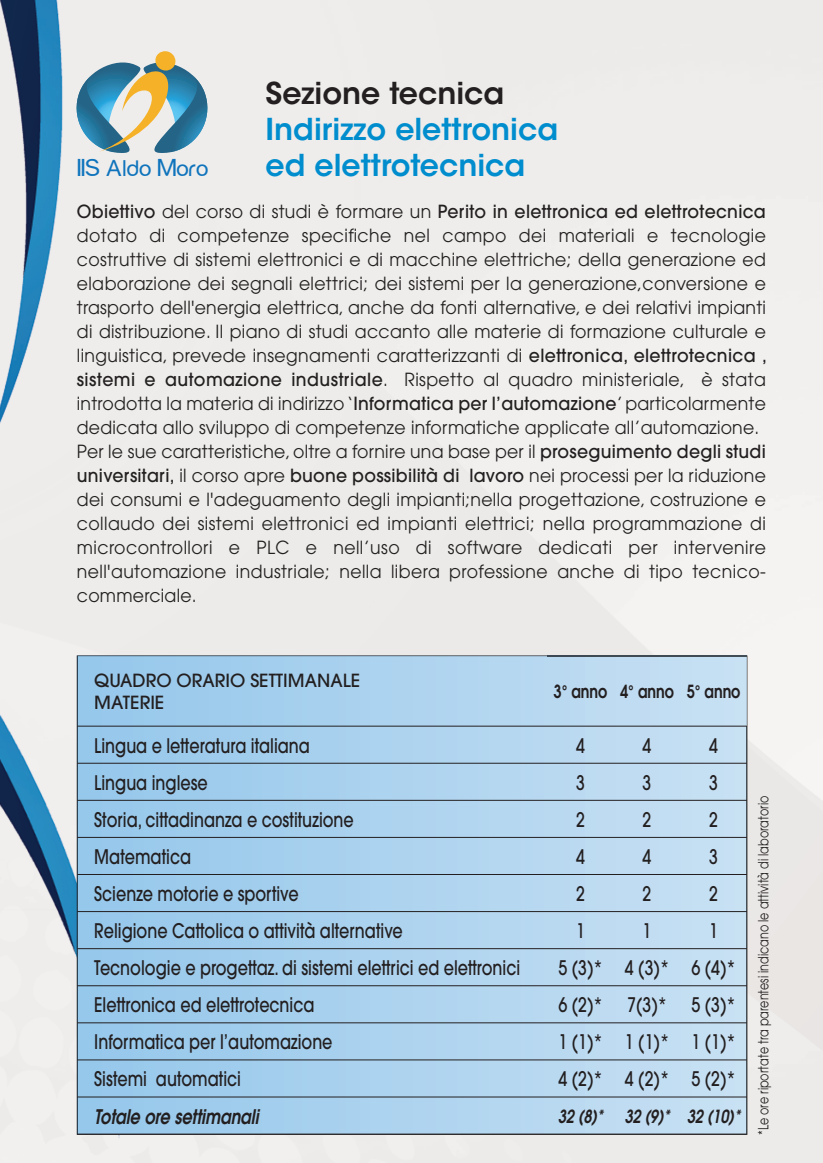
<style>
.page{position:relative;width:823px;height:1163px;background:#fff}
.page>*{position:absolute;margin:0;border:0;box-sizing:border-box;transform-origin:0 0}
.t1{font:600 30px/36px "ITC Avant Garde Std";color:#008dce}
.t2{font:600 30px "ITC Avant Garde Std";color:#231f20}
.t3{font:23.2px "yorkville";color:#1074bc}
.t4{font:500 20px "Avant Garde";color:#231f20;scale:.8 1}
.t5{font:italic 600 20px "Avant Garde";color:#231f20;scale:.8 1}
.t6{font:18px/24px "Avant Garde";letter-spacing:.02em;color:#231f20;scale:.96 1}
.t7{font:500 18px/21.6px "Avant Garde";color:#231f20}
.t8{font:italic 600 18px "Avant Garde";color:#231f20;scale:.8 1}
.t9{font:600 18px "Avant Garde";color:#231f20;scale:.8 1}
.t10{font:14px "Avant Garde";color:#231f20;scale:.8 1}
.s1{font-weight:500}
</style>
<div class="page">
<div style="left:0;top:0;width:822px;height:1163px;background:#efedec"></div>
<svg style="left:77px;top:51px;width:131px;height:105px;background:#97b2b4"></svg>
<img style="left:78px;top:657px;width:669px;height:477px">
<img style="left:77px;top:656px;width:470px;height:1px">
<img style="left:77px;top:656px;width:1px;height:70px">
<img style="left:547px;top:656px;width:66px;height:1px">
<img style="left:613px;top:656px;width:67px;height:1px">
<img style="left:746px;top:656px;width:1px;height:70px">
<img style="left:680px;top:656px;width:66px;height:1px">
<img style="left:77px;top:726px;width:1px;height:37px">
<img style="left:746px;top:726px;width:1px;height:37px">
<img style="left:77px;top:763px;width:1px;height:37px">
<img style="left:746px;top:763px;width:1px;height:37px">
<img style="left:77px;top:800px;width:1px;height:37px">
<img style="left:746px;top:800px;width:1px;height:37px">
<img style="left:77px;top:837px;width:1px;height:37px">
<img style="left:746px;top:837px;width:1px;height:37px">
<img style="left:77px;top:875px;width:1px;height:36px">
<img style="left:746px;top:875px;width:1px;height:36px">
<img style="left:77px;top:912px;width:1px;height:36px">
<img style="left:746px;top:912px;width:1px;height:36px">
<img style="left:77px;top:949px;width:1px;height:36px">
<img style="left:746px;top:949px;width:1px;height:36px">
<img style="left:77px;top:986px;width:1px;height:36px">
<img style="left:746px;top:986px;width:1px;height:36px">
<img style="left:77px;top:1023px;width:1px;height:37px">
<img style="left:746px;top:1023px;width:1px;height:37px">
<img style="left:77px;top:1060px;width:1px;height:37px">
<img style="left:746px;top:1060px;width:1px;height:37px">
<img style="left:77px;top:1097px;width:1px;height:37px">
<img style="left:746px;top:1097px;width:1px;height:37px">
<hr style="left:77px;top:726px;width:669px;height:1px;background:#231f20">
<hr style="left:77px;top:763px;width:669px;height:1px;background:#231f20">
<hr style="left:77px;top:800px;width:669px;height:1px;background:#231f20">
<hr style="left:77px;top:837px;width:669px;height:1px;background:#231f20">
<hr style="left:77px;top:874px;width:669px;height:1px;background:#231f20">
<hr style="left:77px;top:911px;width:669px;height:1px;background:#231f20">
<hr style="left:77px;top:948px;width:669px;height:1px;background:#231f20">
<hr style="left:77px;top:985px;width:669px;height:1px;background:#231f20">
<hr style="left:77px;top:1022px;width:669px;height:1px;background:#231f20">
<hr style="left:77px;top:1059px;width:669px;height:1px;background:#231f20">
<hr style="left:77px;top:1097px;width:669px;height:1px;background:#231f20">
<hr style="left:77px;top:1134px;width:669px;height:1px;background:#231f20">
<h1 class="t2" style="left:265px;top:82px;width:240px">Sezione tecnica</h1>
<h1 class="t1" style="left:265px;top:114px;width:294px">Indirizzo elettronica ed elettrotecnica</h1>
<p class="t6" style="left:77px;top:201px;width:720px"><span class="s1">Obiettivo</span> del corso di studi è formare un <span class="s1">Perito in elettronica ed elettrotecnica </span>dotato di competenze specifiche nel campo dei materiali e tecnologie costruttive di sistemi elettronici e di macchine elettriche; della generazione ed elaborazione dei segnali elettrici; dei sistemi per la generazione,conversione e trasporto dell'energia elettrica, anche da fonti alternative, e dei relativi impianti di distribuzione. Il piano di studi accanto alle materie di formazione culturale e linguistica, prevede insegnamenti caratterizzanti di <span class="s1">elettronica, elettrotecnica , sistemi e automazione industriale</span>. Rispetto al quadro ministeriale, è stata introdotta la materia di indirizzo‘<span class="s1">Informatica per l’automazione</span>’particolarmente dedicata allo sviluppo di competenze informatiche applicate all’automazione.<br>Per le sue caratteristiche,oltre a fornire una base per il <span class="s1">proseguimento degli studi universitari,</span> il corso apre <span class="s1">buone possibilità di lavoro</span> nei processi per la riduzione dei consumi e l'adeguamento degli impianti;nella progettazione, costruzione e collaudo dei sistemi elettronici ed impianti elettrici; nella programmazione di microcontrollori e PLC e nell’uso di software dedicati per intervenire nell'automazione industriale; nella libera professione anche di tipo tecnico&shy;commerciale.</p>
<p class="t3" style="left:77px;top:157px;width:133px">IIS Aldo Moro</p>
<p class="t7" style="left:94px;top:671px;width:267px">QUADRO ORARIO SETTIMANALE<br>MATERIE</p>
<p class="t9" style="left:553px;top:685px;width:235px">3° anno 4° anno 5° anno</p>
<p class="t4" style="left:94px;top:738px;width:271px">Lingua e letteratura italiana</p>
<p class="t4" style="left:576px;top:738px;width:13px">4</p>
<p class="t4" style="left:642px;top:738px;width:13px">4</p>
<p class="t4" style="left:709px;top:738px;width:13px">4</p>
<p class="t4" style="left:94px;top:775px;width:143px">Lingua inglese</p>
<p class="t4" style="left:576px;top:775px;width:13px">3</p>
<p class="t4" style="left:642px;top:775px;width:13px">3</p>
<p class="t4" style="left:709px;top:775px;width:13px">3</p>
<p class="t4" style="left:94px;top:812px;width:326px">Storia, cittadinanza e costituzione</p>
<p class="t4" style="left:576px;top:812px;width:13px">2</p>
<p class="t4" style="left:642px;top:812px;width:13px">2</p>
<p class="t4" style="left:709px;top:812px;width:13px">2</p>
<p class="t4" style="left:94px;top:849px;width:122px">Matematica</p>
<p class="t4" style="left:576px;top:849px;width:13px">4</p>
<p class="t4" style="left:642px;top:849px;width:13px">4</p>
<p class="t4" style="left:709px;top:849px;width:13px">3</p>
<p class="t4" style="left:94px;top:886px;width:257px">Scienze motorie e sportive</p>
<p class="t4" style="left:576px;top:886px;width:13px">2</p>
<p class="t4" style="left:642px;top:886px;width:13px">2</p>
<p class="t4" style="left:709px;top:886px;width:13px">2</p>
<p class="t4" style="left:94px;top:923px;width:387px">Religione Cattolica o attività alternative</p>
<p class="t4" style="left:576px;top:923px;width:13px">1</p>
<p class="t4" style="left:642px;top:923px;width:13px">1</p>
<p class="t4" style="left:709px;top:923px;width:13px">1</p>
<p class="t4" style="left:94px;top:960px;width:534px">Tecnologie e progettaz. di sistemi elettrici ed elettronici</p>
<p class="t4" style="left:558px;top:960px;width:223px">5 (3)* 4 (3)* 6 (4)*</p>
<p class="t4" style="left:94px;top:997px;width:277px">Elettronica ed elettrotecnica</p>
<p class="t4" style="left:558px;top:997px;width:223px">6 (2)* 7(3)* 5 (3)*</p>
<p class="t4" style="left:94px;top:1034px;width:299px">Informatica per l’automazione</p>
<p class="t4" style="left:558px;top:1034px;width:223px">1 (1)* 1 (1)* 1 (1)*</p>
<p class="t4" style="left:94px;top:1071px;width:185px">Sistemi automatici</p>
<p class="t4" style="left:558px;top:1071px;width:223px">4 (2)* 4 (2)* 5 (2)*</p>
<p class="t5" style="left:94px;top:1109px;width:211px">Totale ore settimanali</p>
<p class="t8" style="left:557px;top:1110px;width:233px">32 (8)* 32 (9)* 32 (10)*</p>
<p class="t10" style="left:758px;top:1135px;width:426px;rotate:-90deg">*Le ore riportate tra parentesi indicano le attività di laboratorio</p>
</div>
